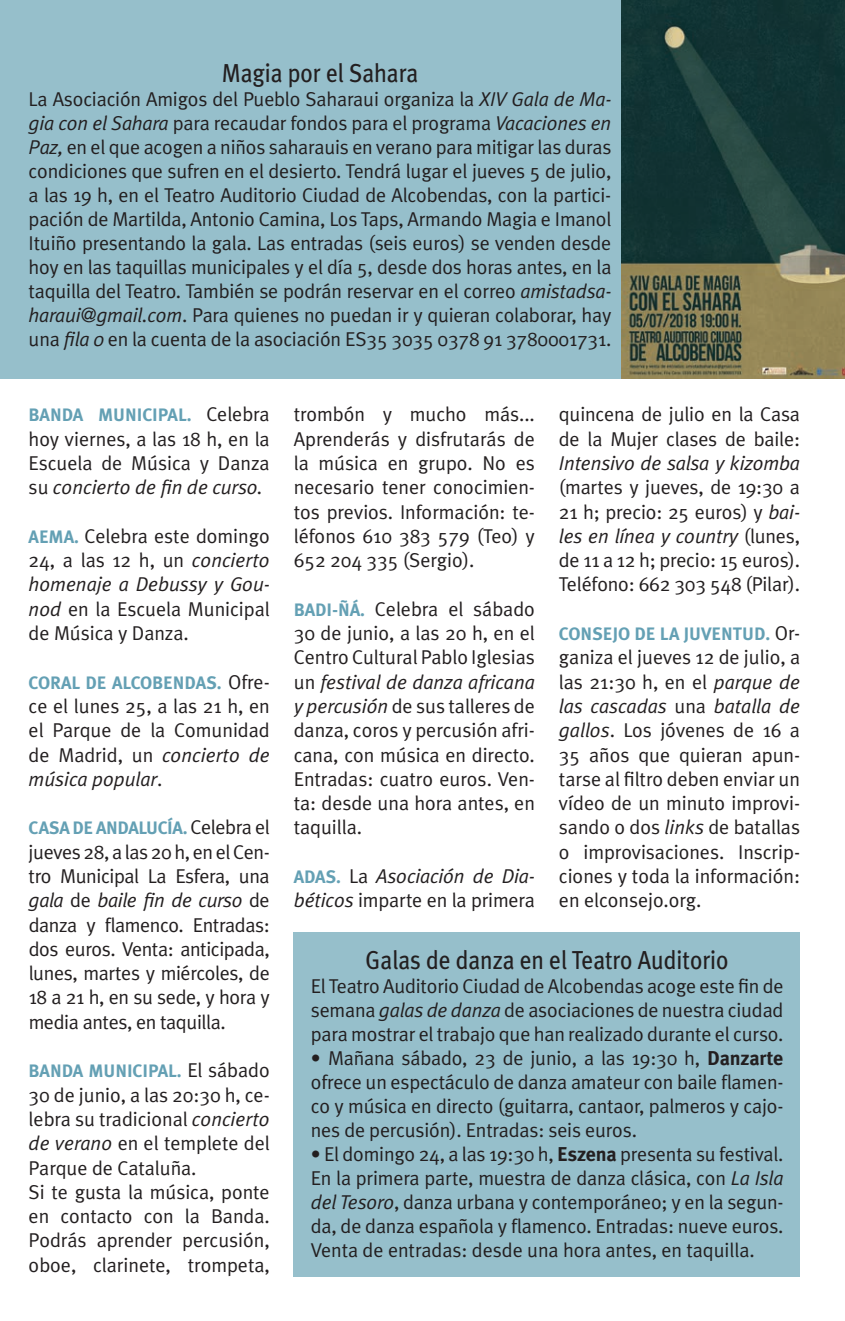
<style>
.page{position:relative;width:845px;height:1321px;background:#fff}
.page>*{position:absolute;margin:0;border:0;box-sizing:border-box;transform-origin:0 0}
.t1{font:26px "Meta Plus";letter-spacing:-.005em;color:#231f20;scale:.9 1}
.t2{font:20px/24.2px "Meta Plus Normal";letter-spacing:-.005em;color:#231f20;text-align:justify}
.t3{font:italic 20px/24.2px "Meta Plus Normal";letter-spacing:-.01em;color:#231f20}
.t4{font:700 18px "Meta Plus";letter-spacing:-.005em;color:#64a0b4}
.s1{font-style:italic}
.s2{font-family:"Meta Plus Normal";font-weight:400;font-size:20px;color:#231f20}
.s3{font-family:"Meta Plus";font-weight:700;font-size:18px;color:#64a0b4}
.s4{font-family:"Meta Plus";font-weight:700;font-style:normal;font-size:18px;color:#64a0b4}
.s5{font-style:normal}
.s6{font-family:"Meta Plus";font-weight:700;font-size:19.8px}
.s7{font-family:"Meta Plus";font-weight:700}
</style>
<div class="page">
<div style="left:0;top:0;width:845px;height:379px;background:#96bfcb"></div>
<img style="left:621px;top:0;width:224px;height:379px">
<div style="left:294px;top:931px;width:506px;height:345px;background:#96bfcb"></div>
<h1 class="t1" style="left:222px;top:58px;width:220px">Magia por el Sahara</h1>
<p class="t2" style="left:29px;top:87px;width:584px">La Asociación Amigos del Pueblo Saharaui organiza la <span class="s1">XIV Gala de Ma&shy;gia con el Sahara</span> para recaudar fondos para el programa <span class="s1">Vacaciones en Paz,</span> en el que acogen a niños saharauis en verano para mitigar las duras condiciones que sufren en el desierto. Tendrá lugar el jueves 5 de julio, a las 19 h, en el Teatro Auditorio Ciudad de Alcobendas, con la partici&shy;pación de Martilda, Antonio Camina, Los Taps, Armando Magia e Imanol Ituiño presentando la gala. Las entradas (seis euros) se venden desde hoy en las taquillas municipales y el día 5, desde dos horas antes, en la taquilla del Teatro. También se podrán reservar en el correo <span class="s1">amistadsa&shy;haraui@gmail.com</span>. Para quienes no puedan ir y quieran colaborar, hay una <span class="s1">fila 0</span> en la cuenta de la asociación ES35 3035 0378 91 3780001731.</p>
<p class="t4" style="left:29px;top:405px;width:243px">BANDA MUNICIPAL. <span class="s2">Celebra</span></p>
<p class="t2" style="left:29px;top:426px;width:242px">hoy viernes, a las 18 h, en la Escuela de Música y Danza su <span class="s1">concierto de fin de curso.</span></p>
<p class="t2" style="left:29px;top:523px;width:243px"><span class="s3">AEMA.</span> Celebra este domingo 24, a las 12 h, un <span class="s1">concierto homenaje a Debussy y Gou&shy;nod</span> en la Escuela Municipal de Música y Danza.</p>
<p class="t4" style="left:29px;top:672px;width:243px">CORAL DE ALCOBENDAS. <span class="s2">Ofre-</span></p>
<p class="t2" style="left:29px;top:693px;width:243px">ce el lunes 25, a las 21 h, en el Parque de la Comunidad de Madrid, un <span class="s1">concierto de música popular</span>.</p>
<p class="t4" style="left:29px;top:817px;width:243px">CASA DE ANDALUCÍA. <span class="s2">Celebra el</span></p>
<p class="t2" style="left:29px;top:839px;width:243px">jueves 28, a las 20 h, en el Cen&shy;tro Municipal La Esfera, una <span class="s1">gala</span> de <span class="s1">baile fin de curso</span> de danza y flamenco. Entradas: dos euros. Venta: anticipada, lunes, martes y miércoles, de 18 a 21 h, en su sede, y hora y media antes, en taquilla.</p>
<p class="t4" style="left:29px;top:1060px;width:243px">BANDA MUNICIPAL. <span class="s2">El sábado</span></p>
<p class="t2" style="left:29px;top:1082px;width:243px;text-align:left">30 de junio, a las 20:30 h, ce&shy;lebra su tradicional <span class="s1">concierto de verano</span> en el templete del<br>Parque de Cataluña.<br>Si te gusta la música, ponte en contacto con la Banda.<br>Podrás aprender percusión, oboe, clarinete, trompeta,</p>
<p class="t2" style="left:294px;top:402px;width:243px">trombón y mucho más...<br>Aprenderás y disfrutarás de la música en grupo. No es necesario tener conocimien&shy;tos previos. Información: te&shy;léfonos 610 383 579 (Teo) y 652 204 335 (Sergio).</p>
<p class="t2" style="left:294px;top:596px;width:243px"><span class="s3">BADI-ÑÁ.</span> Celebra el sábado 30 de junio, a las 20 h, en el Centro Cultural Pablo Iglesias un <span class="s1">festival de danza africana y percusión</span> de sus talleres de danza, coros y percusión afri&shy;cana, con música en directo.<br>Entradas: cuatro euros. Ven&shy;ta: desde una hora antes, en taquilla.</p>
<p class="t3" style="left:294px;top:863px;width:243px"><span class="s4">ADAS.</span> <span class="s5">La</span> Asociación de Dia&shy;béticos <span class="s5">imparte en la primera</span></p>
<p class="t2" style="left:559px;top:402px;width:242px">quincena de julio en la Casa de la Mujer clases de baile:</p>
<p class="t3" style="left:559px;top:450px;width:243px">Intensivo de salsa y kizomba</p>
<p class="t2" style="left:559px;top:475px;width:243px">(martes y jueves, de 19:30 a 21 h; precio: 25 euros) y <span class="s1">bai&shy;les en línea y country</span> (lunes, de 11 a 12 h; precio: 15 euros).<br>Teléfono: 662 303 548 (Pilar).</p>
<p class="t4" style="left:559px;top:623px;width:243px">CONSEJO DE LA JUVENTUD. <span class="s2">Or-</span></p>
<p class="t2" style="left:559px;top:645px;width:243px">ganiza el jueves 12 de julio, a las 21:30 h, en el <span class="s1">parque de las cascadas</span> una <span class="s1">batalla de gallos</span>. Los jóvenes de 16 a 35 años que quieran apun&shy;tarse al filtro deben enviar un vídeo de un minuto improvi&shy;sando o dos <span class="s1">links</span> de batallas o improvisaciones. Inscrip&shy;ciones y toda la información: en elconsejo.org.</p>
<h1 class="t1" style="left:365px;top:945px;width:405px">Galas de danza en el Teatro Auditorio</h1>
<p class="t2" style="left:311px;top:973px;width:474px">El Teatro Auditorio Ciudad de Alcobendas acoge este fin de semana <span class="s1">galas de danza</span> de asociaciones de nuestra ciudad para mostrar el trabajo que han realizado durante el curso.</p>
<p class="t2" style="left:311px;top:1045px;width:474px"><span class="s6">•</span> Mañana sábado, 23 de junio, a las 19:30 h, <span class="s7">Danzarte </span>ofrece un espectáculo de danza amateur con baile flamen&shy;co y música en directo (guitarra, cantaor, palmeros y cajo&shy;nes de percusión). Entradas: seis euros.</p>
<p class="t2" style="left:311px;top:1141px;width:474px"><span class="s6">•</span> El domingo 24, a las 19:30 h, <span class="s7">Eszena</span> presenta su festival.<br>En la primera parte, muestra de danza clásica, con <span class="s1">La Isla del Tesoro</span>, danza urbana y contemporáneo; y en la segun&shy;da, de danza española y flamenco. Entradas: nueve euros.<br>Venta de entradas: desde una hora antes, en taquilla.</p>
</div>
